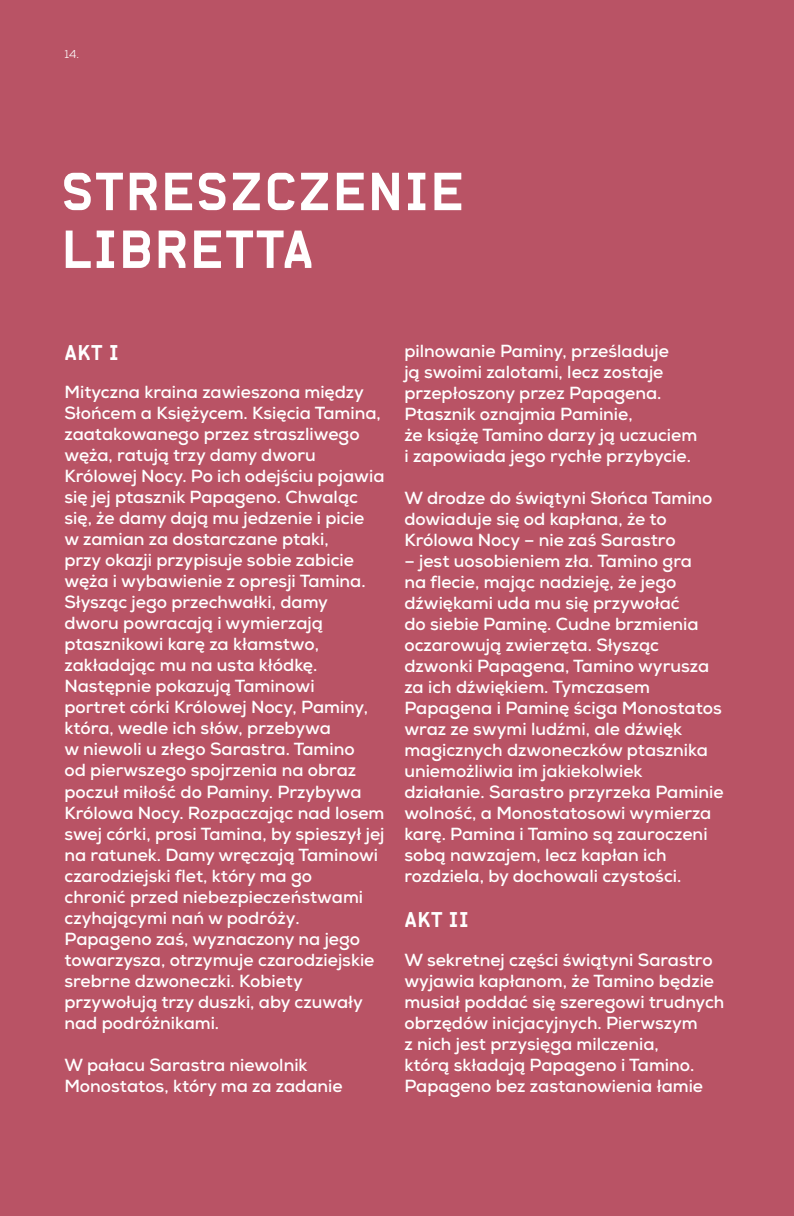
<style>
.page{position:relative;width:794px;height:1216px;background:#fff}
.page>*{position:absolute;margin:0;border:0;box-sizing:border-box;transform-origin:0 0}
.t1{font:700 52.5px/57.8px "Alpha Headline Pro";color:#fff}
.t2{font:700 21px "Alpha Headline Pro";color:#fff}
.t3{font:700 17.5px/21px "Nexa";color:#fff}
.t4{font:11.38px "Nexa";color:#fff}
</style>
<div class="page">
<div style="left:0;top:0;width:794px;height:1215px;background:#b95365"></div>
<p class="t4" style="left:64px;top:46px;width:16px">14.</p>
<h1 class="t1" style="left:61px;top:162px;width:405px">STRESZCZENIE<br>LIBRETTA</h1>
<p class="t2" style="left:64px;top:339px;width:56px">AKT I</p>
<p class="t3" style="left:64px;top:382px;width:321px">Mityczna kraina zawieszona między Słońcem a Księżycem. Księcia Tamina, zaatakowanego przez straszliwego węża, ratują trzy damy dworu Królowej Nocy. Po ich odejściu pojawia się jej ptasznik Papageno. Chwaląc się, że damy dają mu jedzenie i picie<br>w zamian za dostarczane ptaki,<br>przy okazji przypisuje sobie zabicie węża i wybawienie z opresji Tamina.<br>Słysząc jego przechwałki, damy dworu powracają i wymierzają ptasznikowi karę za kłamstwo, zakładając mu na usta kłódkę.<br>Następnie pokazują Taminowi<br>portret córki Królowej Nocy, Paminy, która, wedle ich słów, przebywa<br>w niewoli u złego Sarastra. Tamino<br>od pierwszego spojrzenia na obraz poczuł miłość do Paminy. Przybywa Królowa Nocy. Rozpaczając nad losem swej córki, prosi Tamina, by spieszył jej na ratunek. Damy wręczają Taminowi czarodziejski flet, który ma go<br>chronić przed niebezpieczeństwami czyhającymi nań w podróży.<br>Papageno zaś, wyznaczony na jego towarzysza, otrzymuje czarodziejskie srebrne dzwoneczki. Kobiety przywołują trzy duszki, aby czuwały nad podróżnikami.</p>
<p class="t3" style="left:64px;top:1054px;width:280px">W pałacu Sarastra niewolnik<br>Monostatos, który ma za zadanie</p>
<p class="t3" style="left:404px;top:340px;width:294px">pilnowanie Paminy, prześladuje<br>ją swoimi zalotami, lecz zostaje przepłoszony przez Papagena.<br>Ptasznik oznajmia Paminie,<br>że książę Tamino darzy ją uczuciem i zapowiada jego rychłe przybycie.</p>
<p class="t3" style="left:404px;top:487px;width:310px">W drodze do świątyni Słońca Tamino dowiaduje się od kapłana, że to<br>Królowa Nocy – nie zaś Sarastro</p>
<p class="t3" style="left:404px;top:550px;width:321px">– jest uosobieniem zła. Tamino gra<br>na flecie, mając nadzieję, że jego dźwiękami uda mu się przywołać<br>do siebie Paminę. Cudne brzmienia oczarowują zwierzęta. Słysząc dzwonki Papagena, Tamino wyrusza za ich dźwiękiem. Tymczasem Papagena i Paminę ściga Monostatos wraz ze swymi ludźmi, ale dźwięk magicznych dzwoneczków ptasznika uniemożliwia im jakiekolwiek działanie. Sarastro przyrzeka Paminie wolność, a Monostatosowi wymierza karę. Pamina i Tamino są zauroczeni sobą nawzajem, lecz kapłan ich rozdziela, by dochowali czystości.</p>
<p class="t2" style="left:404px;top:907px;width:66px">AKT II</p>
<p class="t3" style="left:404px;top:949px;width:321px">W sekretnej części świątyni Sarastro wyjawia kapłanom, że Tamino będzie musiał poddać się szeregowi trudnych obrzędów inicjacyjnych. Pierwszym<br>z nich jest przysięga milczenia,<br>którą składają Papageno i Tamino.<br>Papageno bez zastanowienia łamie</p>
</div>
